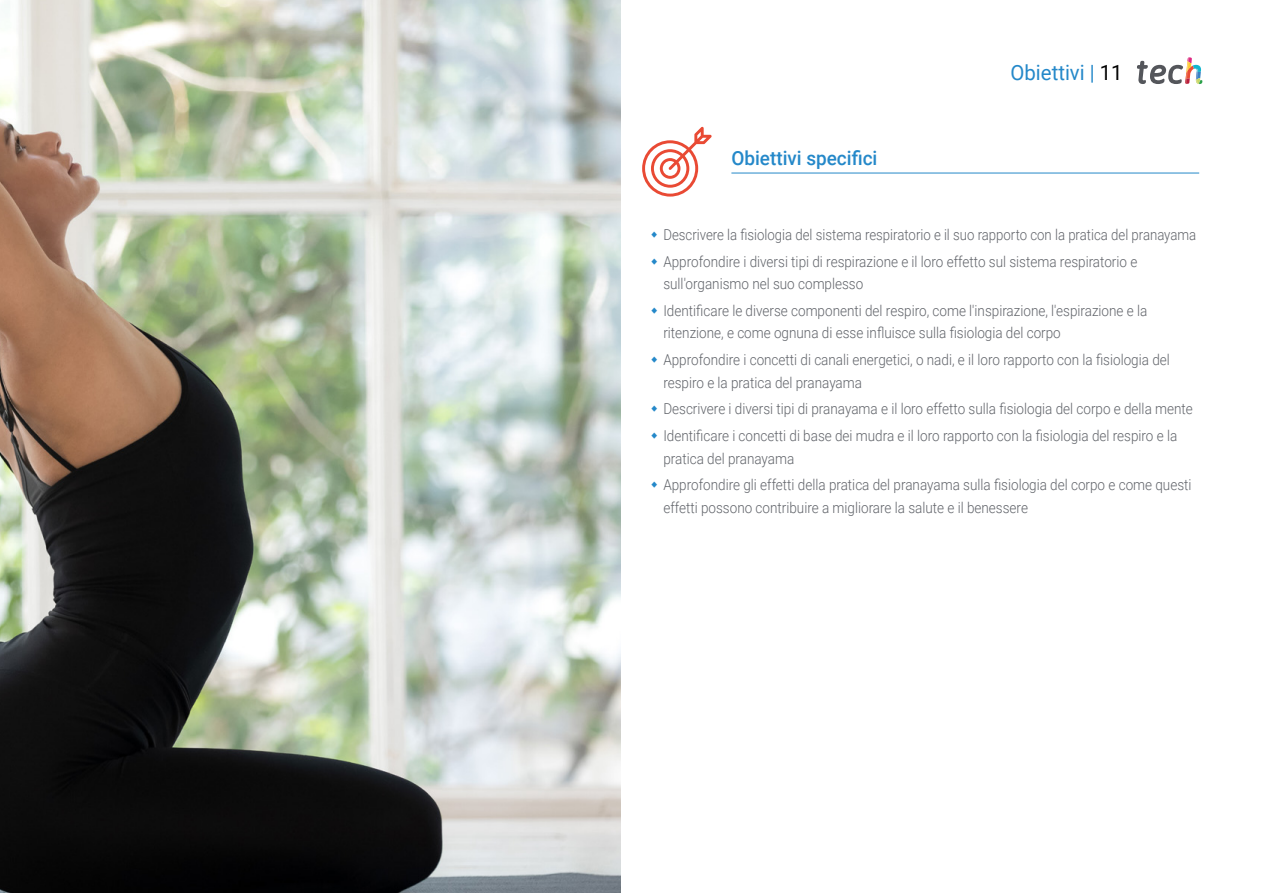
<style>
.page{position:relative;width:1263px;height:893px;background:#fff}
.page>*{position:absolute;margin:0;border:0;box-sizing:border-box;transform-origin:0 0}
.t1{font:21px "Roboto";color:#2488c9}
.t2{font:500 19.5px "Roboto";color:#2488c9}
.t3{font:300 15px/26.7px "Roboto";color:#61646a;scale:.9 1}
.t4{font:300 15px/26.7px "Roboto";color:#61646a;scale:.88 1}
.s1{color:#000}
</style>
<div class="page">
<svg style="left:642px;top:127px;width:70px;height:70px"></svg>
<hr style="left:731px;top:173px;width:468px;height:1px;background:#2488c9">
<img style="left:0;top:0;width:621px;height:893px">
<svg style="left:1137px;top:57px;width:65px;height:27px"></svg>
<h2 class="t2" style="left:731px;top:144px;width:147px">Obiettivi specifici</h2>
<h1 class="t1" style="left:1010px;top:57px;width:114px">Obiettivi | <span class="s1">11</span></h1>
<p class="t4" style="left:663px;top:221px;width:607px">Descrivere la fisiologia del sistema respiratorio e il suo rapporto con la pratica del pranayama<br>Approfondire i diversi tipi di respirazione e il loro effetto sul sistema respiratorio e</p>
<p class="t3" style="left:663px;top:270px;width:539px">sull'organismo nel suo complesso<br>Identificare le diverse componenti del respiro, come l'inspirazione, l'espirazione e la</p>
<p class="t3" style="left:663px;top:319px;width:564px">ritenzione, e come ognuna di esse influisce sulla fisiologia del corpo<br>Approfondire i concetti di canali energetici, o nadi, e il loro rapporto con la fisiologia del</p>
<p class="t3" style="left:663px;top:368px;width:590px">respiro e la pratica del pranayama<br>Descrivere i diversi tipi di pranayama e il loro effetto sulla fisiologia del corpo e della mente<br>Identificare i concetti di base dei mudra e il loro rapporto con la fisiologia del respiro e la</p>
<p class="t3" style="left:663px;top:444px;width:588px">pratica del pranayama<br>Approfondire gli effetti della pratica del pranayama sulla fisiologia del corpo e come questi</p>
<p class="t3" style="left:663px;top:494px;width:407px">effetti possono contribuire a migliorare la salute e il benessere</p>
</div>
